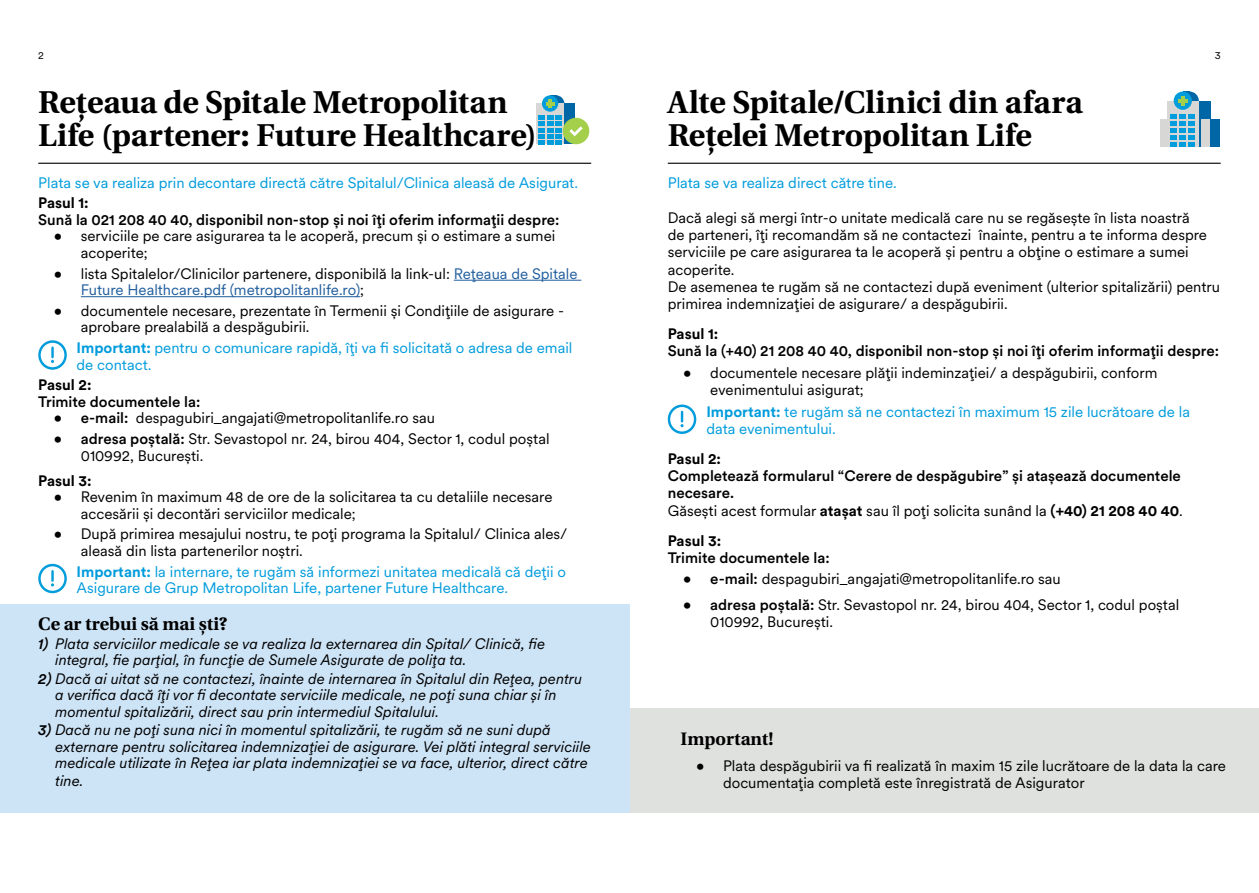
<style>
.page{position:relative;width:1259px;height:893px;background:#fff}
.page>*{position:absolute;margin:0;border:0;box-sizing:border-box;transform-origin:0 0}
.t1{font:700 31.5px/33px "Linguistics Pro";letter-spacing:-.005em;color:#000}
.t2{font:700 18px "Linguistics Pro";color:#000}
.t3{font:15px/17.2px "Met Life Circular";color:#000}
.t4{font:italic 15px/16.5px "Met Life Circular";color:#000}
.t5{font:15px/16.5px "Met Life Circular";color:#009cdc}
.t6{font:500 15px/17.2px "Met Life Circular";color:#000}
.t7{font:700 15px "Met Life Circular";color:#000}
.t8{font:10.5px "Met Life Circular";color:#000}
.s1{color:#215e9e}
.s2{font-weight:700}
.s3{font-weight:500}
.s4{font-weight:400}
</style>
<div class="page">
<hr style="left:38px;top:163px;width:553px;height:1px;background:#000">
<hr style="left:454px;top:280px;width:127px;height:1px;background:#215e9e">
<hr style="left:81px;top:296px;width:279px;height:1px;background:#215e9e">
<svg style="left:38px;top:340px;width:29px;height:30px"></svg>
<svg style="left:38px;top:564px;width:29px;height:29px"></svg>
<hr style="left:668px;top:163px;width:552px;height:1px;background:#000">
<svg style="left:668px;top:405px;width:28px;height:29px"></svg>
<div style="left:629px;top:708px;width:630px;height:104px;background:#dfe1df"></div>
<div style="left:0;top:604px;width:629px;height:208px;background:#cde3f6"></div>
<svg style="left:548px;top:95px;width:16px;height:17px"></svg>
<svg style="left:536px;top:104px;width:28px;height:40px"></svg>
<div style="left:564px;top:104px;width:10px;height:40px;background:#0066a6"></div>
<div style="left:542px;top:95px;width:16px;height:17px;background:#009cdc;border-radius:50%"></div>
<svg style="left:539px;top:116px;width:22px;height:28px"></svg>
<svg style="left:546px;top:99px;width:8px;height:9px"></svg>
<div style="left:563px;top:118px;width:26px;height:26px;background:#a4cf4b;border-radius:50%"></div>
<svg style="left:569px;top:126px;width:13px;height:10px"></svg>
<div style="left:1180px;top:92px;width:18px;height:18px;background:#0066a6;border-radius:50%"></div>
<div style="left:1166px;top:101px;width:32px;height:45px;background:#d7d8d6"></div>
<div style="left:1198px;top:101px;width:12px;height:45px;background:#0066a6"></div>
<svg style="left:1173px;top:92px;width:19px;height:18px"></svg>
<div style="left:1160px;top:119px;width:11px;height:27px;background:#d7d8d6"></div>
<svg style="left:1170px;top:114px;width:25px;height:32px"></svg>
<svg style="left:1178px;top:96px;width:9px;height:9px"></svg>
<div style="left:1201px;top:119px;width:9px;height:27px;background:#d7d8d6"></div>
<div style="left:1210px;top:119px;width:9px;height:27px;background:#0066a6"></div>
<p class="t8" style="left:38px;top:48px;width:7px">2</p>
<p class="t8" style="left:1214px;top:48px;width:7px">3</p>
<h1 class="t1" style="left:38px;top:84px;width:500px">Rețeaua de Spitale Metropolitan<br>Life (partener: Future Healthcare)</h1>
<p class="t5" style="left:38px;top:174px;width:541px">Plata se va realiza prin decontare directă către Spitalul/Clinica aleasă de Asigurat.</p>
<p class="t7" style="left:38px;top:193px;width:52px">Pasul 1:</p>
<p class="t6" style="left:38px;top:210px;width:523px">Sună la 021 208 40 40, disponibil non-stop și noi îți oferim informații despre:</p>
<p class="t3" style="left:81px;top:227px;width:476px;line-height:16.5px;text-indent:-27px">• serviciile pe care asigurarea ta le acoperă, precum şi o estimare a sumei acoperite;</p>
<p class="t3" style="left:81px;top:265px;width:498px;line-height:16.5px;text-indent:-27px">• lista Spitalelor/Clinicilor partenere, disponibilă la link-ul: <span class="s1">Rețeaua de Spitale<br>Future Healthcare.pdf (metropolitanlife.ro)</span>;</p>
<p class="t3" style="left:81px;top:302px;width:485px;line-height:16.5px;text-indent:-27px">• documentele necesare, prezentate în Termenii și Condițiile de asigurare - aprobare prealabilă a despăgubirii.</p>
<p class="t5" style="left:77px;top:339px;width:497px"><span class="s2">Important:</span> pentru o comunicare rapidă, îți va fi solicitată o adresa de email de contact.</p>
<p class="t7" style="left:38px;top:375px;width:55px">Pasul 2:</p>
<p class="t6" style="left:38px;top:392px;width:164px">Trimite documentele la:</p>
<p class="t3" style="left:54px;top:409px;width:383px"><span class="s3">• e-mail:</span> despagubiri_angajati@metropolitanlife.ro sau</p>
<p class="t3" style="left:81px;top:430px;width:470px;line-height:16.5px;text-indent:-27px"><span class="s3">• adresa poștală:</span> Str. Sevastopol nr. 24, birou 404, Sector 1, codul poștal<br>010992, București.</p>
<p class="t7" style="left:38px;top:470px;width:55px">Pasul 3:</p>
<p class="t3" style="left:81px;top:488px;width:473px;line-height:16.5px;text-indent:-27px">• Revenim în maximum 48 de ore de la solicitarea ta cu detaliile necesare accesării și decontări serviciilor medicale;</p>
<p class="t3" style="left:81px;top:525px;width:488px;line-height:16.5px;text-indent:-27px">• După primirea mesajului nostru, te poți programa la Spitalul/ Clinica ales/ aleasă din lista partenerilor noștri.</p>
<p class="t5" style="left:77px;top:563px;width:491px"><span class="s2">Important:</span> la internare, te rugăm să informezi unitatea medicală că deţii o<br>Asigurare de Grup Metropolitan Life, partener Future Healthcare.</p>
<h1 class="t1" style="left:668px;top:84px;width:416px">Alte Spitale/Clinici din afara<br>Rețelei Metropolitan Life</h1>
<p class="t5" style="left:668px;top:174px;width:230px">Plata se va realiza direct către tine.</p>
<p class="t3" style="left:668px;top:208px;width:554px">Dacă alegi să mergi într-o unitate medicală care nu se regăsește în lista noastră<br>de parteneri, îţi recomandăm să ne contactezi înainte, pentru a te informa despre serviciile pe care asigurarea ta le acoperă şi pentru a obţine o estimare a sumei acoperite.<br>De asemenea te rugăm să ne contactezi după eveniment (ulterior spitalizării) pentru primirea indemnizaţiei de asigurare/ a despăgubirii.</p>
<p class="t7" style="left:668px;top:324px;width:52px">Pasul 1:</p>
<p class="t6" style="left:668px;top:342px;width:553px">Sună la (+40) 21 208 40 40, disponibil non-stop și noi îți oferim informații despre:</p>
<p class="t3" style="left:710px;top:363px;width:449px;text-indent:-27px">• documentele necesare plății indeminzației/ a despăgubirii, conform evenimentului asigurat;</p>
<p class="t5" style="left:706px;top:402px;width:485px;line-height:17.2px"><span class="s2">Important:</span> te rugăm să ne contactezi în maximum 15 zile lucrătoare de la data evenimentului.</p>
<p class="t7" style="left:668px;top:448px;width:55px">Pasul 2:</p>
<p class="t6" style="left:668px;top:467px;width:516px">Completează formularul “Cerere de despăgubire” și ataşează documentele necesare.<br><span class="s4">Găseşti acest formular</span> <span class="s2">atașat</span> <span class="s4">sau îl poți solicita sunând la</span> <span class="s2">(+40) 21 208 40 40</span><span class="s4">.</span></p>
<p class="t7" style="left:668px;top:530px;width:55px">Pasul 3:</p>
<p class="t6" style="left:668px;top:548px;width:164px">Trimite documentele la:</p>
<p class="t3" style="left:683px;top:570px;width:379px"><span class="s3">• e-mail:</span> despagubiri_angajati@metropolitanlife.ro sau</p>
<p class="t3" style="left:710px;top:596px;width:470px;text-indent:-27px"><span class="s3">• adresa poștală:</span> Str. Sevastopol nr. 24, birou 404, Sector 1, codul poștal<br>010992, București.</p>
<p class="t2" style="left:38px;top:609px;width:191px">Ce ar trebui să mai ști?</p>
<p class="t4" style="left:55px;top:634px;width:491px;text-indent:-17px"><span class="s3">1)</span> Plata serviciilor medicale se va realiza la externarea din Spital/ Clinică, fie integral, fie parțial, în funcție de Sumele Asigurate de polița ta.</p>
<p class="t4" style="left:55px;top:670px;width:528px;text-indent:-17px"><span class="s3">2)</span> Dacă ai uitat să ne contactezi, înainte de internarea în Spitalul din Reţea, pentru a verifica dacă îți vor fi decontate serviciile medicale, ne poți suna chiar și în momentul spitalizării, direct sau prin intermediul Spitalului.</p>
<p class="t4" style="left:55px;top:721px;width:537px;text-indent:-17px"><span class="s3">3)</span> Dacă nu ne poți suna nici în momentul spitalizării, te rugăm să ne suni după externare pentru solicitarea indemnizaţiei de asigurare. Vei plăti integral serviciile medicale utilizate în Reţea iar plata indemnizaţiei se va face, ulterior, direct către tine.</p>
<p class="t2" style="left:680px;top:725px;width:95px">Important!</p>
<p class="t3" style="left:723px;top:756px;width:504px;text-indent:-27px">• Plata despăgubirii va fi realizată în maxim 15 zile lucrătoare de la data la care documentaţia completă este înregistrată de Asigurator</p>
</div>
